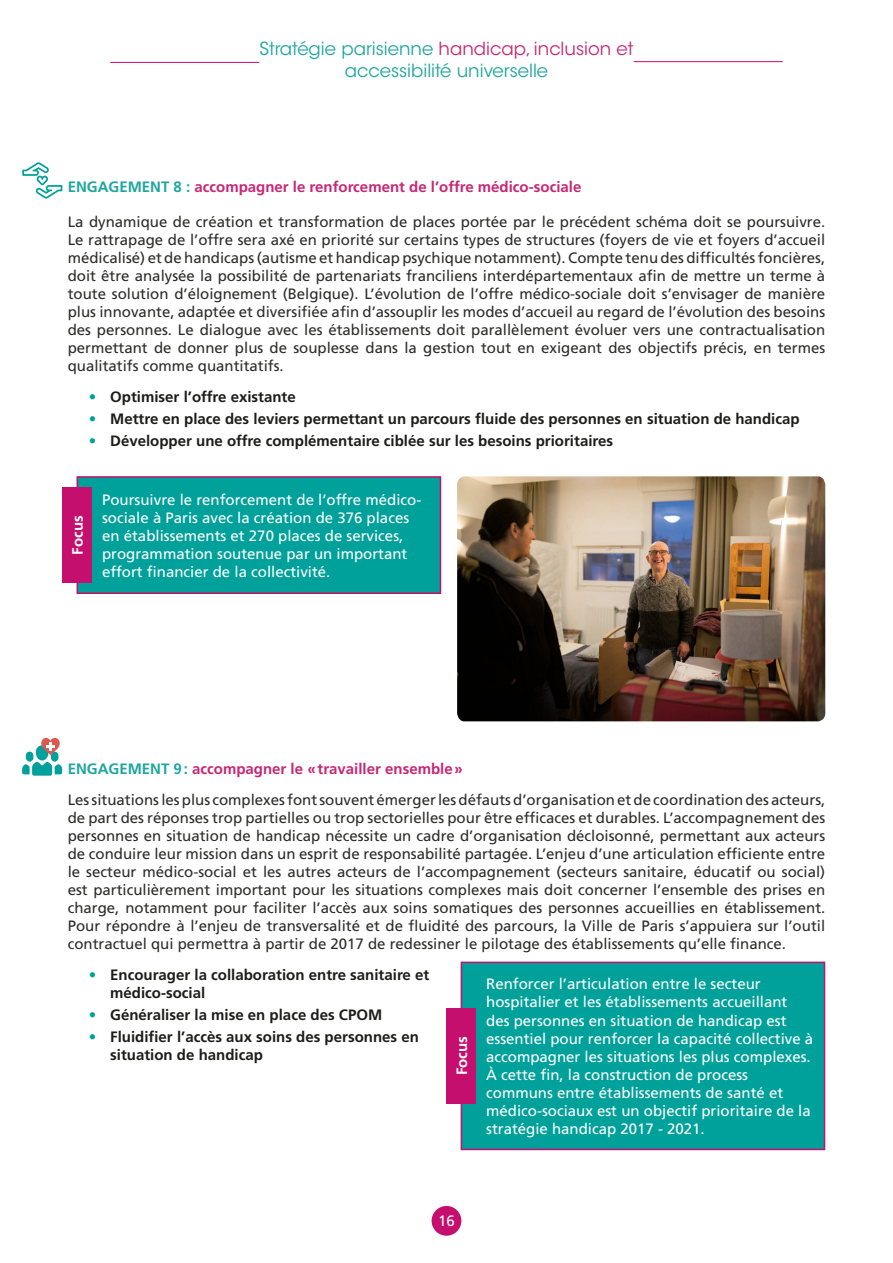
<style>
.page{position:relative;width:893px;height:1263px;background:#fff}
.page>*{position:absolute;margin:0;border:0;box-sizing:border-box;transform-origin:0 0}
.t1{font:18px/21.6px "ITC Avant Garde Std";color:#1fa69f;text-align:center}
.t2{font:15px/18px "Frutiger LT Std";color:#2e2d2c;text-align:justify}
.t3{font:15px/18px "Frutiger LT Std";color:#fff}
.t4{font:700 15px/18px "Frutiger LT Std";color:#1d1d1b}
.t5{font:700 15px "Frutiger LT Std";color:#c72774}
.t6{font:700 15px "Frutiger LT Std";color:#fff}
.s1{color:#c72774}
.s2{color:#1fa69f}
.s3{color:#00a19b}
.s4{font-weight:700;color:#1fa69f}
.s5{font-weight:700;color:#c72774}
</style>
<div class="page">
<div style="left:431px;top:1205px;width:30px;height:30px;background:#c40f6e;border-radius:50%"></div>
<hr style="left:633px;top:61px;width:149px;height:1px;background:#c40f6e">
<hr style="left:110px;top:62px;width:149px;height:1px;background:#c40f6e">
<img style="left:457px;top:476px;width:367px;height:245px">
<div style="left:77px;top:477px;width:363px;height:116px;background:#00a19b"></div>
<div style="left:76px;top:476px;width:365px;height:118px;border:2px solid #c40f6e"></div>
<div style="left:62px;top:487px;width:30px;height:95px;background:#c40f6e"></div>
<div style="left:461px;top:962px;width:363px;height:187px;background:#00a19b"></div>
<div style="left:460px;top:961px;width:364px;height:188px;border:2px solid #c40f6e"></div>
<div style="left:446px;top:1008px;width:30px;height:95px;background:#c40f6e"></div>
<svg style="left:22px;top:162px;width:40px;height:37px"></svg>
<svg style="left:22px;top:737px;width:40px;height:38px"></svg>
<p class="t1" style="left:259px;top:38px;width:375px">Stratégie parisienne <span class="s1">handicap, inclusion et </span>accessibilité universelle</p>
<p class="t5" style="left:68px;top:178px;width:515px"><span class="s2">ENGAGEMENT 8 :</span> accompagner le renforcement de l’offre médico-sociale</p>
<p class="t2" style="left:68px;top:212px;width:758px">La dynamique de création et transformation de places portée par le précédent schéma doit se poursuivre.<br>Le rattrapage de l’offre sera axé en priorité sur certains types de structures (foyers de vie et foyers d’accueil médicalisé) et de handicaps (autisme et handicap psychique notamment). Compte tenu des difficultés foncières, doit être analysée la possibilité de partenariats franciliens interdépartementaux afin de mettre un terme à toute solution d’éloignement (Belgique). L’évolution de l’offre médico-sociale doit s’envisager de manière plus innovante, adaptée et diversifiée afin d’assouplir les modes d’accueil au regard de l’évolution des besoins des personnes. Le dialogue avec les établissements doit parallèlement évoluer vers une contractualisation permettant de donner plus de souplesse dans la gestion tout en exigeant des objectifs précis, en termes qualitatifs comme quantitatifs.</p>
<p class="t4" style="left:89px;top:387px;width:208px"><span class="s3">•</span> Optimiser l’offre existante</p>
<p class="t4" style="left:89px;top:409px;width:712px"><span class="s3">•</span> Mettre en place des leviers permettant un parcours fluide des personnes en situation de handicap</p>
<p class="t4" style="left:89px;top:432px;width:525px"><span class="s3">•</span> Développer une offre complémentaire ciblée sur les besoins prioritaires</p>
<p class="t6" style="left:69px;top:554px;width:41px;rotate:-90deg">Focus</p>
<p class="t3" style="left:102px;top:490px;width:320px">Poursuivre le renforcement de l’offre médico&shy;sociale à Paris avec la création de 376 places en établissements et 270 places de services, programmation soutenue par un important effort financier de la collectivité.</p>
<p class="t2" style="left:68px;top:753px;width:758px;line-height:30.8px"><span class="s4">ENGAGEMENT 9:</span> <span class="s5">accompagner le «travailler ensemble»<br></span>Les situations les plus complexes font souvent émerger les défauts d’organisation et de coordination des acteurs,</p>
<p class="t2" style="left:68px;top:808px;width:758px">de part des réponses trop partielles ou trop sectorielles pour être efficaces et durables. L’accompagnement des personnes en situation de handicap nécessite un cadre d’organisation décloisonné, permettant aux acteurs de conduire leur mission dans un esprit de responsabilité partagée. L’enjeu d’une articulation efficiente entre le secteur médico-social et les autres acteurs de l’accompagnement (secteurs sanitaire, éducatif ou social) est particulièrement important pour les situations complexes mais doit concerner l’ensemble des prises en charge, notamment pour faciliter l’accès aux soins somatiques des personnes accueillies en établissement.<br>Pour répondre à l’enjeu de transversalité et de fluidité des parcours, la Ville de Paris s’appuiera sur l’outil contractuel qui permettra à partir de 2017 de redessiner le pilotage des établissements qu’elle finance.</p>
<p class="t4" style="left:110px;top:965px;width:320px;text-indent:-21px"><span class="s3">•</span> Encourager la collaboration entre sanitaire et médico-social</p>
<p class="t4" style="left:89px;top:1005px;width:294px"><span class="s3">•</span> Généraliser la mise en place des CPOM</p>
<p class="t4" style="left:110px;top:1027px;width:310px;text-indent:-21px"><span class="s3">•</span> Fluidifier l’accès aux soins des personnes en situation de handicap</p>
<p class="t3" style="left:486px;top:975px;width:328px">Renforcer l’articulation entre le secteur hospitalier et les établissements accueillant des personnes en situation de handicap est essentiel pour renforcer la capacité collective à accompagner les situations les plus complexes.<br>À cette fin, la construction de process communs entre établissements de santé et médico-sociaux est un objectif prioritaire de la stratégie handicap 2017 - 2021.</p>
<p class="t6" style="left:453px;top:1075px;width:41px;rotate:-90deg">Focus</p>
<p class="t3" style="left:438px;top:1211px;width:18px">16</p>
</div>
